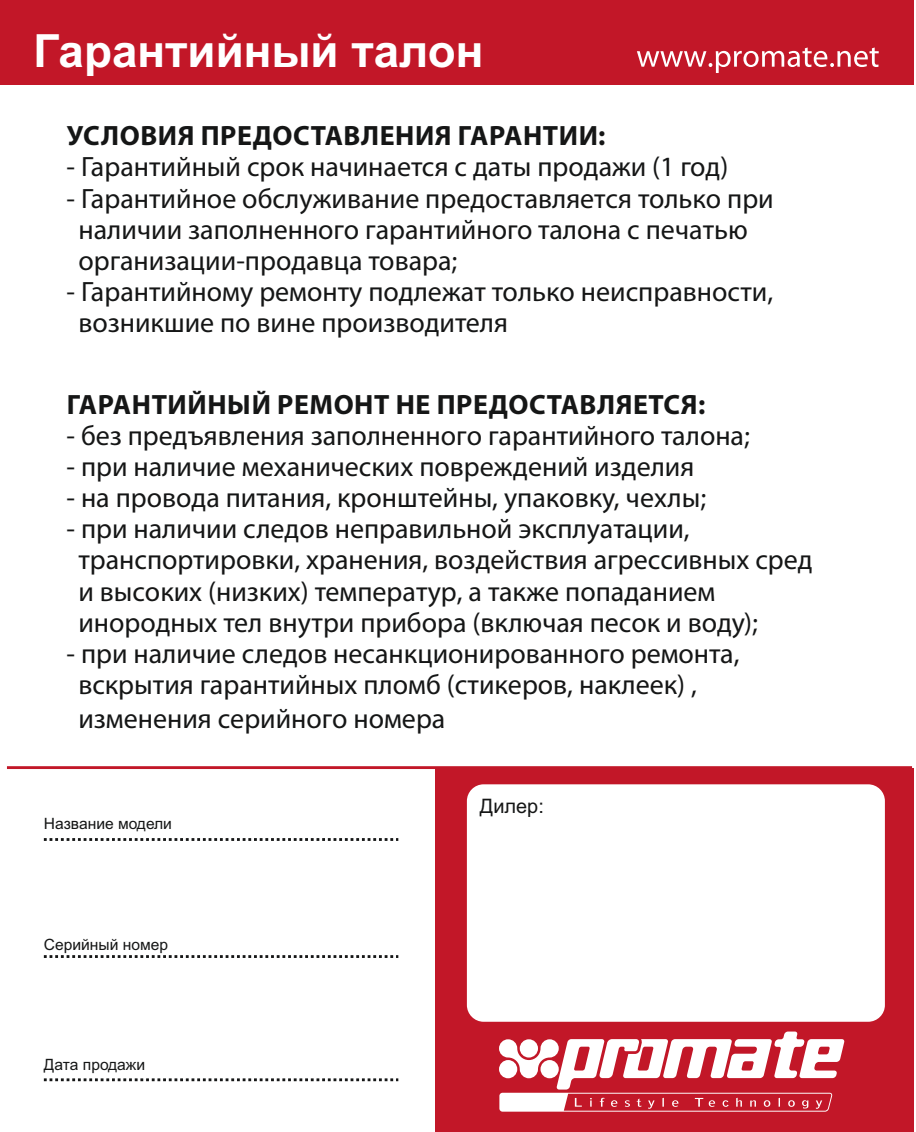
<style>
.page{position:relative;width:916px;height:1132px;background:#fff}
.page>*{position:absolute;margin:0;border:0;box-sizing:border-box;transform-origin:0 0}
.t1{font:700 45.6px "Arial";color:#fff}
.t2{font:28px/31.2px "Myriad Pro";color:#151616}
.t3{font:700 28px "Myriad Pro";letter-spacing:.02em;color:#151616}
.t4{font:20px "Arial";color:#151616}
.t5{font:15.6px "Arial";color:#151616}
</style>
<div class="page">
<div style="left:0;top:0;width:914px;height:85px;background:#c21728"></div>
<svg style="left:637px;top:47px;width:242px;height:26px"></svg>
<div style="left:435px;top:768px;width:479px;height:364px;background:#c21728"></div>
<div style="left:467px;top:784px;width:418px;height:238px;background:#fff;border-radius:17px"></div>
<svg style="left:44px;top:838px;width:354px;height:3px"></svg>
<svg style="left:44px;top:955px;width:354px;height:3px"></svg>
<svg style="left:44px;top:1078px;width:354px;height:3px"></svg>
<hr style="left:7px;top:766px;width:905px;height:3px;background:#c21728">
<svg style="left:499px;top:1032px;width:346px;height:80px"></svg>
<h1 class="t1" style="left:33px;top:34px;width:452px">Гарантийный талон</h1>
<p class="t3" style="left:67px;top:124px;width:540px">УСЛОВИЯ ПРЕДОСТАВЛЕНИЯ ГАРАНТИИ:</p>
<p class="t2" style="left:67px;top:154px;width:663px">- Гарантийный срок начинается с даты продажи (1 год)</p>
<p class="t2" style="left:78px;top:185px;width:697px;text-indent:-12px">- Гарантийное обслуживание предоставляется только при наличии заполненного гарантийного талона с печатью организации-продавца товара;</p>
<p class="t2" style="left:78px;top:278px;width:696px;text-indent:-12px">- Гарантийному ремонту подлежат только неисправности, возникшие по вине производителя</p>
<p class="t3" style="left:67px;top:393px;width:640px">ГАРАНТИЙНЫЙ РЕМОНТ НЕ ПРЕДОСТАВЛЯЕТСЯ:</p>
<p class="t2" style="left:66px;top:422px;width:685px">- без предъявления заполненного гарантийного талона;</p>
<p class="t2" style="left:66px;top:453px;width:629px">- при наличие механических повреждений изделия</p>
<p class="t2" style="left:66px;top:485px;width:641px">- на провода питания, кронштейны, упаковку, чехлы;</p>
<p class="t2" style="left:78px;top:516px;width:736px;text-indent:-12px">- при наличии следов неправильной эксплуатации, транспортировки, хранения, воздействия агрессивных сред и высоких (низких) температур, а также попаданием инородных тел внутри прибора (включая песок и воду);</p>
<p class="t2" style="left:78px;top:640px;width:663px;line-height:32.4px;text-indent:-12px">- при наличие следов несанкционированного ремонта, вскрытия гарантийных пломб (стикеров, наклеек) , изменения серийного номера</p>
<p class="t5" style="left:44px;top:817px;width:130px">Название модели</p>
<p class="t5" style="left:44px;top:938px;width:126px">Серийный номер</p>
<p class="t5" style="left:44px;top:1059px;width:103px">Дата продажи</p>
<p class="t4" style="left:480px;top:798px;width:65px">Дилер:</p>
</div>
